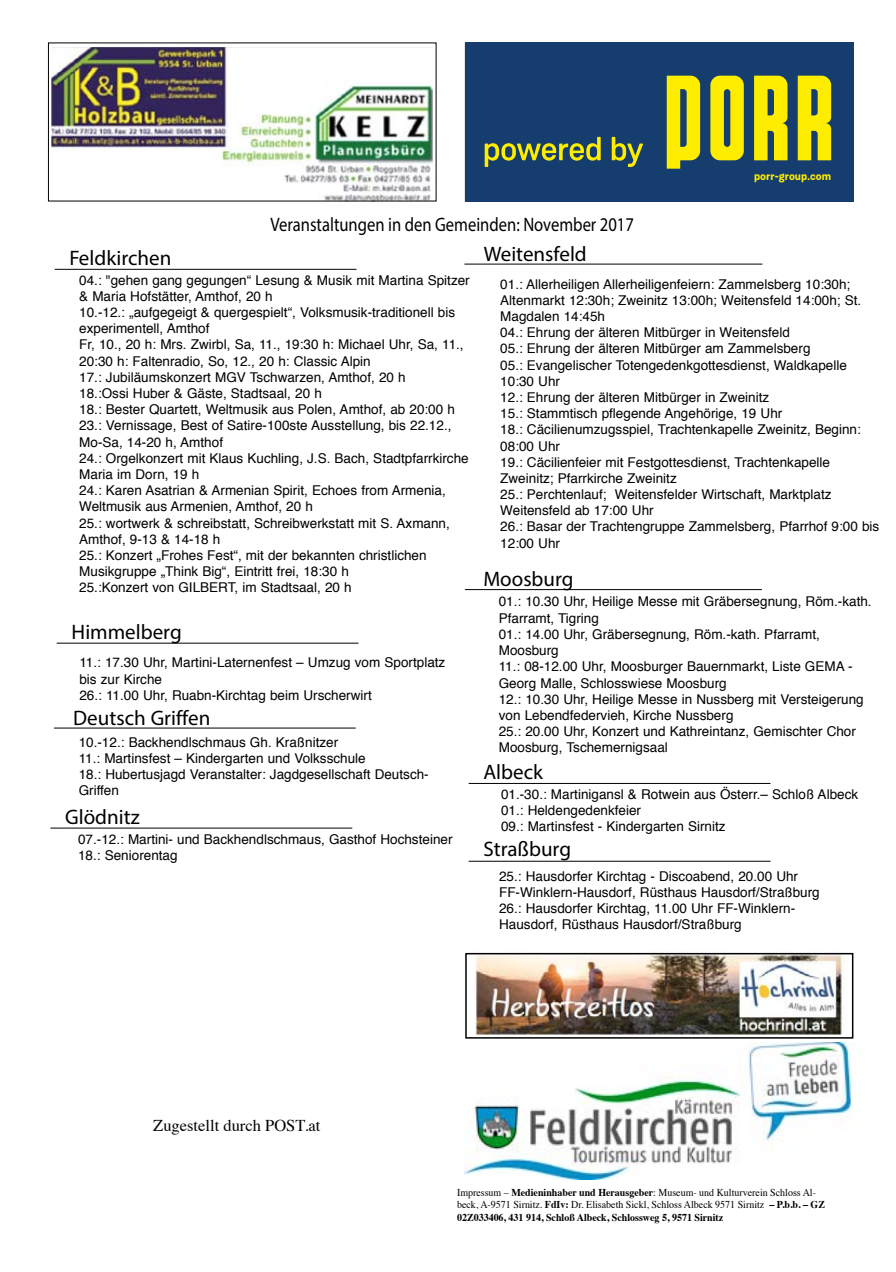
<style>
.page{position:relative;width:896px;height:1272px;background:#fff}
.page>*{position:absolute;margin:0;border:0;box-sizing:border-box;transform-origin:0 0}
.t1{font:21px "Myriad Pro";color:#000}
.t2{font:19.5px "Myriad Pro";color:#000;scale:.85 1}
.t3{font:16.5px "Times";color:#000}
.t4{font:13.5px/16.2px "Helvetica";color:#000}
.t5{font:700 11.25px "Weissenhof Grotesk";color:#ffed00}
.t6{font:10.5px/12.6px "Times";color:#000;scale:.95 1}
.s1{font-weight:700}
</style>
<div class="page">
<img style="left:51px;top:47px;width:381px;height:155px">
<img style="left:464px;top:1042px;width:388px;height:137px">
<div style="left:465px;top:43px;width:388px;height:159px;background:#153e6f"></div>
<svg style="left:666px;top:76px;width:164px;height:93px"></svg>
<svg style="left:484px;top:137px;width:116px;height:30px"></svg>
<svg style="left:611px;top:137px;width:31px;height:30px"></svg>
<hr style="left:464px;top:264px;width:298px;height:1px;background:#000">
<hr style="left:468px;top:860px;width:302px;height:1px;background:#000">
<hr style="left:50px;top:827px;width:302px;height:1px;background:#000">
<hr style="left:464px;top:589px;width:297px;height:1px;background:#000">
<hr style="left:468px;top:783px;width:302px;height:1px;background:#000">
<hr style="left:55px;top:269px;width:301px;height:1px;background:#000">
<hr style="left:57px;top:642px;width:301px;height:1px;background:#000">
<hr style="left:54px;top:727px;width:301px;height:1px;background:#000">
<img style="left:474px;top:955px;width:370px;height:80px">
<div style="left:465px;top:952px;width:388px;height:86px;border:2px solid #000"></div>
<h1 class="t1" style="left:69px;top:245px;width:103px">Feldkirchen</h1>
<h2 class="t2" style="left:270px;top:212px;width:429px">Veranstaltungen in den Gemeinden: November 2017</h2>
<h1 class="t1" style="left:483px;top:241px;width:105px">Weitensfeld</h1>
<p class="t5" style="left:753px;top:169px;width:78px">porr-group.com</p>
<p class="t4" style="left:79px;top:272px;width:392px">04.: "gehen gang gegungen“ Lesung &amp; Musik mit Martina Spitzer &amp; Maria Hofstätter, Amthof, 20 h<br>10.-12.: „aufgegeigt &amp; quergespielt“, Volksmusik-traditionell bis experimentell, Amthof<br>Fr, 10., 20 h: Mrs. Zwirbl, Sa, 11., 19:30 h: Michael Uhr, Sa, 11., 20:30 h: Faltenradio, So, 12., 20 h: Classic Alpin<br>17.: Jubiläumskonzert MGV Tschwarzen, Amthof, 20 h<br>18.:Ossi Huber &amp; Gäste, Stadtsaal, 20 h<br>18.: Bester Quartett, Weltmusik aus Polen, Amthof, ab 20:00 h 23.: Vernissage, Best of Satire-100ste Ausstellung, bis 22.12., Mo-Sa, 14-20 h, Amthof<br>24.: Orgelkonzert mit Klaus Kuchling, J.S. Bach, Stadtpfarrkirche Maria im Dorn, 19 h<br>24.: Karen Asatrian &amp; Armenian Spirit, Echoes from Armenia, Weltmusik aus Armenien, Amthof, 20 h<br>25.: wortwerk &amp; schreibstatt, Schreibwerkstatt mit S. Axmann, Amthof, 9-13 &amp; 14-18 h<br>25.: Konzert „Frohes Fest“, mit der bekannten christlichen Musikgruppe „Think Big“, Eintritt frei, 18:30 h<br>25.:Konzert von GILBERT, im Stadtsaal, 20 h</p>
<h1 class="t1" style="left:71px;top:618px;width:112px">Himmelberg</h1>
<p class="t4" style="left:79px;top:655px;width:367px">11.: 17.30 Uhr, Martini-Laternenfest – Umzug vom Sportplatz bis zur Kirche<br>26.: 11.00 Uhr, Ruabn-Kirchtag beim Urscherwirt</p>
<h1 class="t1" style="left:73px;top:705px;width:138px">Deutsch Griffen</h1>
<p class="t4" style="left:79px;top:734px;width:351px">10.-12.: Backhendlschmaus Gh. Kraßnitzer<br>11.: Martinsfest – Kindergarten und Volksschule<br>18.: Hubertusjagd Veranstalter: Jagdgesellschaft Deutsch-Griffen</p>
<h1 class="t1" style="left:65px;top:803px;width:76px">Glödnitz</h1>
<p class="t4" style="left:78px;top:831px;width:376px">07.-12.: Martini- und Backhendlschmaus, Gasthof Hochsteiner<br>18.: Seniorentag</p>
<p class="t4" style="left:500px;top:276px;width:380px">01.: Allerheiligen Allerheiligenfeiern: Zammelsberg 10:30h; Altenmarkt 12:30h; Zweinitz 13:00h; Weitensfeld 14:00h; St.<br>Magdalen 14:45h<br>04.: Ehrung der älteren Mitbürger in Weitensfeld<br>05.: Ehrung der älteren Mitbürger am Zammelsberg<br>05.: Evangelischer Totengedenkgottesdienst, Waldkapelle 10:30 Uhr<br>12.: Ehrung der älteren Mitbürger in Zweinitz<br>15.: Stammtisch pflegende Angehörige, 19 Uhr<br>18.: Cäcilienumzugsspiel, Trachtenkapelle Zweinitz, Beginn:<br>08:00 Uhr<br>19.: Cäcilienfeier mit Festgottesdienst, Trachtenkapelle Zweinitz; Pfarrkirche Zweinitz<br>25.: Perchtenlauf; Weitensfelder Wirtschaft, Marktplatz Weitensfeld ab 17:00 Uhr<br>26.: Basar der Trachtengruppe Zammelsberg, Pfarrhof 9:00 bis 12:00 Uhr</p>
<h1 class="t1" style="left:483px;top:566px;width:92px">Moosburg</h1>
<p class="t4" style="left:498px;top:594px;width:374px">01.: 10.30 Uhr, Heilige Messe mit Gräbersegnung, Röm.-kath.<br>Pfarramt, Tigring<br>01.: 14.00 Uhr, Gräbersegnung, Röm.-kath. Pfarramt, Moosburg<br>11.: 08-12.00 Uhr, Moosburger Bauernmarkt, Liste GEMA - Georg Malle, Schlosswiese Moosburg<br>12.: 10.30 Uhr, Heilige Messe in Nussberg mit Versteigerung von Lebendfedervieh, Kirche Nussberg<br>25.: 20.00 Uhr, Konzert und Kathreintanz, Gemischter Chor Moosburg, Tschemernigsaal</p>
<h1 class="t1" style="left:483px;top:759px;width:61px">Albeck</h1>
<p class="t4" style="left:500px;top:786px;width:358px">01.-30.: Martinigansl &amp; Rotwein aus Österr.– Schloß Albeck<br>01.: Heldengedenkfeier<br>09.: Martinsfest - Kindergarten Sirnitz</p>
<h1 class="t1" style="left:483px;top:836px;width:89px">Straßburg</h1>
<p class="t4" style="left:499px;top:868px;width:322px">25.: Hausdorfer Kirchtag - Discoabend, 20.00 Uhr FF-Winklern-Hausdorf, Rüsthaus Hausdorf/Straßburg 26.: Hausdorfer Kirchtag, 11.00 Uhr FF-Winklern-Hausdorf, Rüsthaus Hausdorf/Straßburg</p>
<p class="t3" style="left:153px;top:1110px;width:168px">Zugestellt durch POST.at</p>
<p class="t6" style="left:457px;top:1184px;width:388px">Impressum – <span class="s1">Medieninhaber und Herausgeber</span>: Museum- und Kulturverein Schloss Al&shy;beck, A-9571 Sirnitz. <span class="s1">FdIv:</span> Dr. Elisabeth Sickl, Schloss Albeck 9571 Sirnitz <span class="s1">– P.b.b. – GZ<br>02Z033406, 431 914, Schloß Albeck, Schlossweg 5, 9571 Sirnitz</span></p>
</div>
